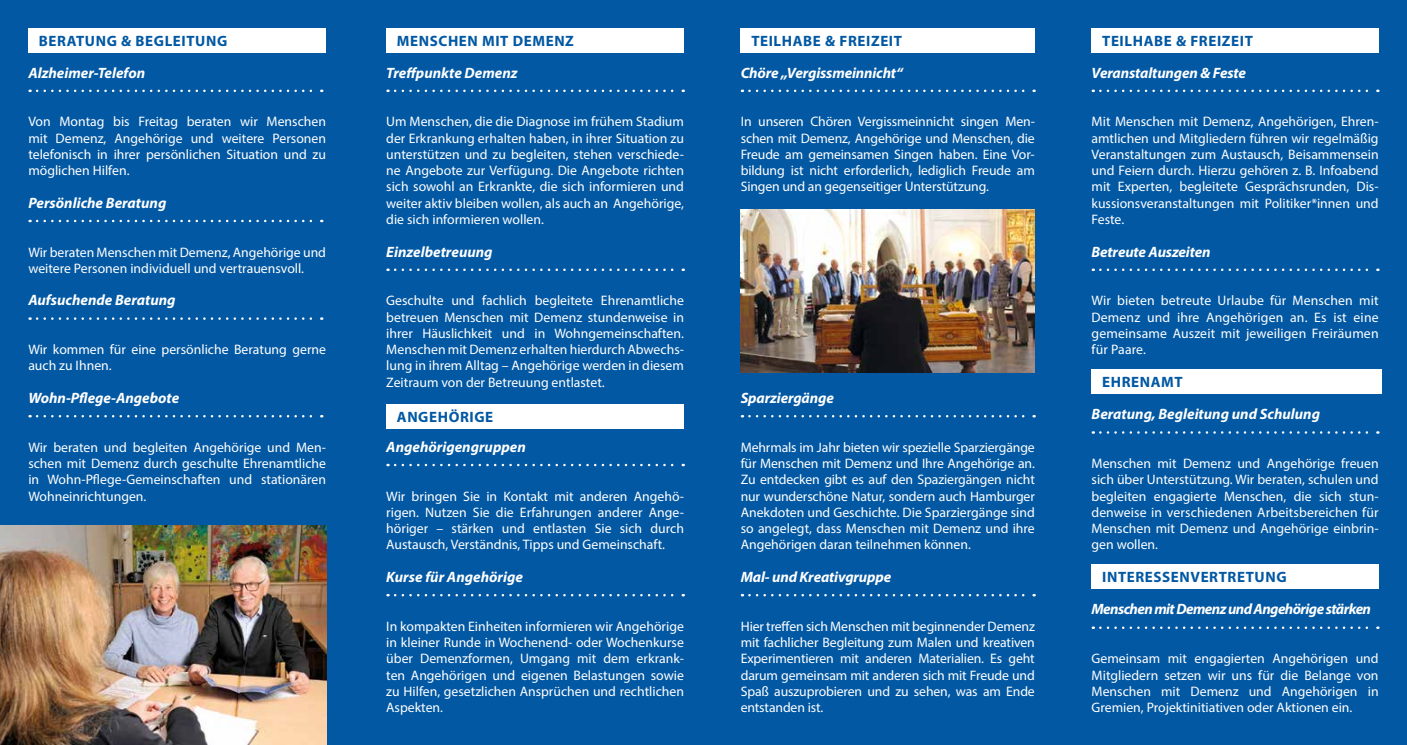
<style>
.page{position:relative;width:1407px;height:745px;background:#fff}
.page>*{position:absolute;margin:0;border:0;box-sizing:border-box;transform-origin:0 0}
.t1{font:italic 700 15px "Myriad Pro";color:#fff}
.t2{font:700 15px "Myriad Pro";letter-spacing:.04em;color:#0258a3}
.t3{font:italic 700 15px "Myriad Pro";letter-spacing:-.04em;color:#fff}
.t4{font:13.75px/16.2px "Myriad Pro";color:#fff;text-align:justify}
</style>
<div class="page">
<div style="left:0;top:0;width:1407px;height:744px;background:#0258a3"></div>
<svg style="left:37px;top:89px;width:285px;height:3px"></svg>
<svg style="left:37px;top:219px;width:285px;height:3px"></svg>
<svg style="left:37px;top:317px;width:285px;height:2px"></svg>
<svg style="left:37px;top:415px;width:285px;height:2px"></svg>
<svg style="left:395px;top:463px;width:289px;height:3px"></svg>
<svg style="left:395px;top:594px;width:289px;height:2px"></svg>
<svg style="left:395px;top:89px;width:289px;height:3px"></svg>
<svg style="left:395px;top:268px;width:289px;height:3px"></svg>
<svg style="left:749px;top:89px;width:285px;height:3px"></svg>
<svg style="left:749px;top:415px;width:285px;height:2px"></svg>
<svg style="left:749px;top:594px;width:285px;height:2px"></svg>
<svg style="left:1100px;top:89px;width:278px;height:3px"></svg>
<svg style="left:1100px;top:268px;width:278px;height:3px"></svg>
<svg style="left:1100px;top:431px;width:278px;height:2px"></svg>
<svg style="left:1100px;top:626px;width:278px;height:2px"></svg>
<div style="left:28px;top:28px;width:298px;height:25px;background:#fff"></div>
<div style="left:386px;top:28px;width:298px;height:25px;background:#fff"></div>
<div style="left:386px;top:404px;width:298px;height:25px;background:#fff"></div>
<div style="left:1091px;top:369px;width:291px;height:24px;background:#fff"></div>
<div style="left:1091px;top:563px;width:287px;height:25px;background:#fff"></div>
<div style="left:741px;top:28px;width:294px;height:25px;background:#fff"></div>
<div style="left:1091px;top:28px;width:287px;height:25px;background:#fff"></div>
<img style="left:741px;top:209px;width:294px;height:163px">
<img style="left:0;top:525px;width:326px;height:219px">
<p class="t2" style="left:39px;top:32px;width:190px">BERATUNG &amp; BEGLEITUNG</p>
<p class="t2" style="left:397px;top:32px;width:178px">MENSCHEN MIT DEMENZ</p>
<p class="t1" style="left:28px;top:63px;width:118px">Alzheimer-Telefon</p>
<p class="t4" style="left:28px;top:113px;width:299px">Von Montag bis Freitag beraten wir Menschen mit Demenz, Angehörige und weitere Personen telefonisch in ihrer persönlichen Situation und zu möglichen Hilfen.</p>
<p class="t1" style="left:28px;top:193px;width:140px">Persönliche Beratung</p>
<p class="t4" style="left:28px;top:243px;width:299px">Wir beraten Menschen mit Demenz, Angehörige und weitere Personen individuell und vertrauensvoll.</p>
<p class="t1" style="left:28px;top:290px;width:149px">Aufsuchende Beratung</p>
<p class="t4" style="left:28px;top:341px;width:299px">Wir kommen für eine persönliche Beratung gerne auch zu Ihnen.</p>
<p class="t1" style="left:28px;top:388px;width:152px">Wohn-Pflege-Angebote</p>
<p class="t4" style="left:28px;top:438px;width:299px">Wir beraten und begleiten Angehörige und Men&shy;schen mit Demenz durch geschulte Ehrenamtliche in Wohn-Pflege-Gemeinschaften und stationären Wohneinrichtungen.</p>
<p class="t1" style="left:386px;top:436px;width:141px">Angehörigengruppen</p>
<p class="t1" style="left:386px;top:63px;width:133px">Treffpunkte Demenz</p>
<p class="t4" style="left:386px;top:113px;width:299px">Um Menschen, die die Diagnose im frühem Stadium der Erkrankung erhalten haben, in ihrer Situation zu unterstützen und zu begleiten, stehen verschiede&shy;ne Angebote zur Verfügung. Die Angebote richten sich sowohl an Erkrankte, die sich informieren und weiter aktiv bleiben wollen, als auch an Angehörige, die sich informieren wollen.</p>
<p class="t1" style="left:386px;top:241px;width:108px">Einzelbetreuung</p>
<p class="t4" style="left:386px;top:292px;width:299px">Geschulte und fachlich begleitete Ehrenamtliche betreuen Menschen mit Demenz stundenweise in ihrer Häuslichkeit und in Wohngemeinschaften.<br>Menschen mit Demenz erhalten hierdurch Abwechs&shy;lung in ihrem Alltag – Angehörige werden in diesem Zeitraum von der Betreuung entlastet.</p>
<p class="t2" style="left:397px;top:407px;width:98px">ANGEHÖRIGE</p>
<p class="t4" style="left:386px;top:487px;width:299px">Wir bringen Sie in Kontakt mit anderen Angehö&shy;rigen. Nutzen Sie die Erfahrungen anderer Ange&shy;höriger – stärken und entlasten Sie sich durch Austausch, Verständnis, Tipps und Gemeinschaft.</p>
<p class="t1" style="left:386px;top:566px;width:138px">Kurse für Angehörige</p>
<p class="t4" style="left:386px;top:617px;width:299px">In kompakten Einheiten informieren wir Angehörige in kleiner Runde in Wochenend- oder Wochenkurse über Demenzformen, Umgang mit dem erkrank&shy;ten Angehörigen und eigenen Belastungen sowie zu Hilfen, gesetzlichen Ansprüchen und rechtlichen Aspekten.</p>
<p class="t2" style="left:751px;top:32px;width:152px">TEILHABE &amp; FREIZEIT</p>
<p class="t2" style="left:1102px;top:32px;width:152px">TEILHABE &amp; FREIZEIT</p>
<p class="t1" style="left:741px;top:63px;width:164px">Chöre „Vergissmeinnicht“</p>
<p class="t4" style="left:741px;top:113px;width:296px">In unseren Chören Vergissmeinnicht singen Men&shy;schen mit Demenz, Angehörige und Menschen, die Freude am gemeinsamen Singen haben. Eine Vor&shy;bildung ist nicht erforderlich, lediglich Freude am Singen und an gegenseitiger Unterstützung.</p>
<p class="t1" style="left:741px;top:388px;width:95px">Sparziergänge</p>
<p class="t4" style="left:741px;top:438px;width:296px">Mehrmals im Jahr bieten wir spezielle Sparziergänge für Menschen mit Demenz und Ihre Angehörige an.<br>Zu entdecken gibt es auf den Spaziergängen nicht nur wunderschöne Natur, sondern auch Hamburger Anekdoten und Geschichte. Die Sparziergänge sind so angelegt, dass Menschen mit Demenz und ihre Angehörigen daran teilnehmen können.</p>
<p class="t1" style="left:741px;top:566px;width:152px">Mal- und Kreativgruppe</p>
<p class="t4" style="left:741px;top:617px;width:296px">Hier treffen sich Menschen mit beginnender Demenz mit fachlicher Begleitung zum Malen und kreativen Experimentieren mit anderen Materialien. Es geht darum gemeinsam mit anderen sich mit Freude und Spaß auszuprobieren und zu sehen, was am Ende entstanden ist.</p>
<p class="t1" style="left:1091px;top:63px;width:156px">Veranstaltungen &amp; Feste</p>
<p class="t4" style="left:1091px;top:113px;width:289px">Mit Menschen mit Demenz, Angehörigen, Ehren&shy;amtlichen und Mitgliedern führen wir regelmäßig Veranstaltungen zum Austausch, Beisammensein und Feiern durch. Hierzu gehören z. B. Infoabend mit Experten, begleitete Gesprächsrunden, Dis&shy;kussionsveranstaltungen mit Politiker*innen und Feste.</p>
<p class="t1" style="left:1091px;top:241px;width:121px">Betreute Auszeiten</p>
<p class="t4" style="left:1091px;top:292px;width:289px">Wir bieten betreute Urlaube für Menschen mit Demenz und ihre Angehörigen an. Es ist eine gemeinsame Auszeit mit jeweiligen Freiräumen für Paare.</p>
<p class="t2" style="left:1102px;top:372px;width:82px">EHRENAMT</p>
<p class="t1" style="left:1091px;top:404px;width:230px">Beratung, Begleitung und Schulung</p>
<p class="t4" style="left:1091px;top:455px;width:289px">Menschen mit Demenz und Angehörige freuen sich über Unterstützung. Wir beraten, schulen und begleiten engagierte Menschen, die sich stun&shy;denweise in verschiedenen Arbeitsbereichen für Menschen mit Demenz und Angehörige einbrin&shy;gen wollen.</p>
<p class="t2" style="left:1102px;top:567px;width:186px">INTERESSENVERTRETUNG</p>
<p class="t3" style="left:1091px;top:599px;width:281px">Menschen mit Demenz und Angehörige stärken</p>
<p class="t4" style="left:1091px;top:650px;width:289px">Gemeinsam mit engagierten Angehörigen und Mitgliedern setzen wir uns für die Belange von Menschen mit Demenz und Angehörigen in Gremien, Projektinitiativen oder Aktionen ein.</p>
</div>
